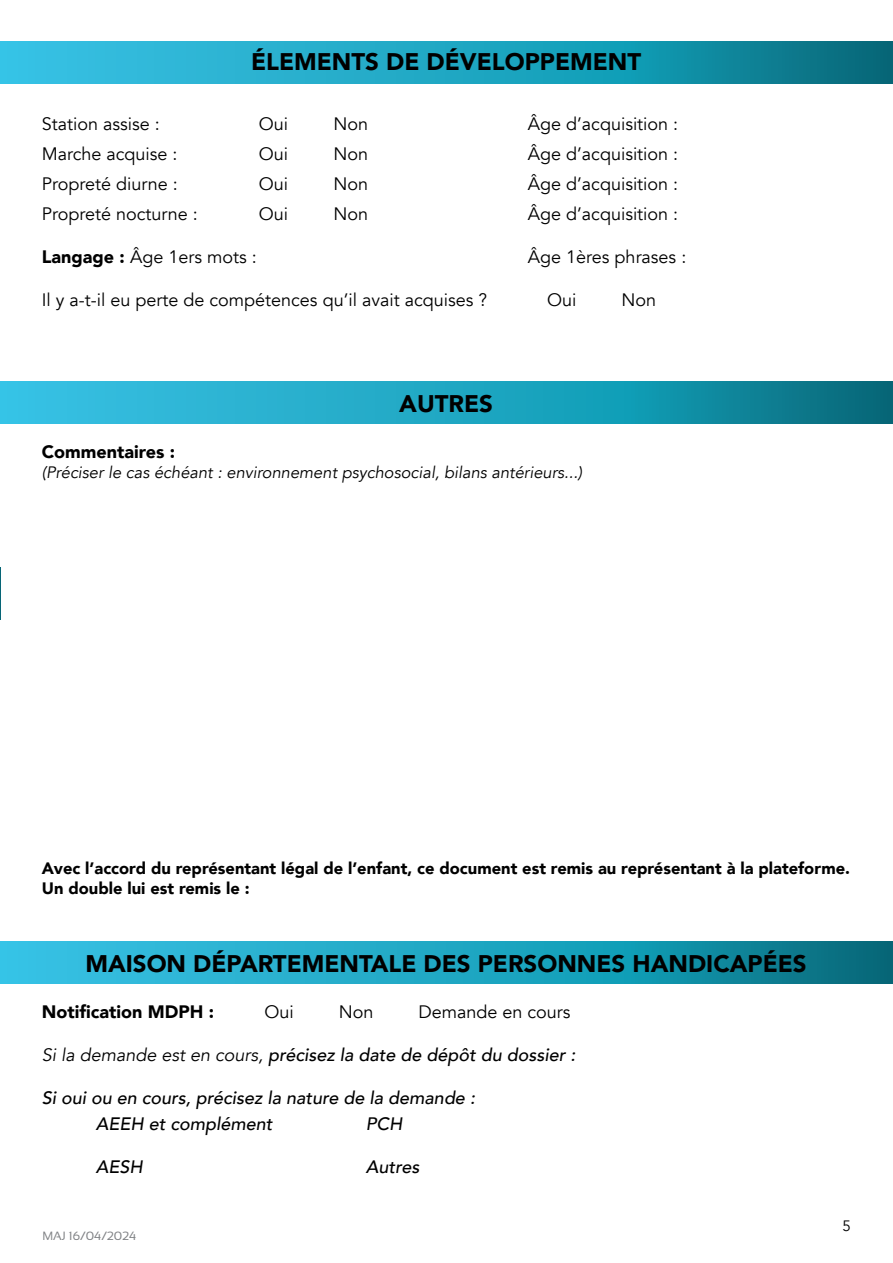
<style>
.page{position:relative;width:893px;height:1263px;background:#fff}
.page>*{position:absolute;margin:0;border:0;box-sizing:border-box;transform-origin:0 0}
.t1{font:900 24px "Avenir";color:#000}
.t2{font:18px "Avenir";color:#000}
.t3{font:italic 500 18px/25.8px "Avenir";color:#000}
.t4{font:900 18px "Avenir";color:#000}
.t5{font:900 16.5px/19.8px "Avenir";color:#000}
.t6{font:italic 16.5px "Avenir";color:#000}
.t7{font:15px "Avenir";color:#000}
.t8{font:12px "Sansation";color:#808285}
.s1{font-weight:900}
.s2{font-weight:400}
</style>
<div class="page">
<svg style="left:1px;top:942px;width:892px;height:42px;background:#1ea1bc"></svg>
<svg style="left:0;top:382px;width:893px;height:42px;background:#1ea1bc"></svg>
<svg style="left:0;top:42px;width:893px;height:42px;background:#1ea1bc"></svg>
<hr style="left:0;top:567px;width:1px;height:53px;background:#066576">
<h1 class="t1" style="left:251px;top:41px;width:392px">élements de développement</h1>
<p class="t2" style="left:42px;top:113px;width:119px">Station assise :</p>
<p class="t2" style="left:259px;top:113px;width:31px">Oui</p>
<p class="t2" style="left:333px;top:113px;width:36px">Non</p>
<p class="t2" style="left:528px;top:113px;width:152px">Âge d’acquisition :</p>
<p class="t2" style="left:42px;top:143px;width:137px">Marche acquise :</p>
<p class="t2" style="left:259px;top:143px;width:31px">Oui</p>
<p class="t2" style="left:333px;top:143px;width:36px">Non</p>
<p class="t2" style="left:528px;top:143px;width:152px">Âge d’acquisition :</p>
<p class="t2" style="left:42px;top:173px;width:137px">Propreté diurne :</p>
<p class="t2" style="left:259px;top:173px;width:31px">Oui</p>
<p class="t2" style="left:333px;top:173px;width:36px">Non</p>
<p class="t2" style="left:528px;top:173px;width:152px">Âge d’acquisition :</p>
<p class="t2" style="left:42px;top:203px;width:157px">Propreté nocturne :</p>
<p class="t2" style="left:259px;top:203px;width:31px">Oui</p>
<p class="t2" style="left:333px;top:203px;width:36px">Non</p>
<p class="t2" style="left:528px;top:203px;width:152px">Âge d’acquisition :</p>
<p class="t2" style="left:42px;top:246px;width:217px"><span class="s1">Langage :</span> Âge 1ers mots :</p>
<p class="t2" style="left:528px;top:246px;width:160px">Âge 1ères phrases :</p>
<p class="t2" style="left:42px;top:289px;width:447px">Il y a-t-il eu perte de compétences qu’il avait acquises ?</p>
<p class="t2" style="left:547px;top:289px;width:31px">Oui</p>
<p class="t2" style="left:621px;top:289px;width:36px">Non</p>
<h1 class="t1" style="left:399px;top:383px;width:93px">autres</h1>
<p class="t4" style="left:42px;top:437px;width:135px">Commentaires :</p>
<p class="t6" style="left:42px;top:463px;width:542px">(Préciser le cas échéant : environnement psychosocial, bilans antérieurs...)</p>
<p class="t5" style="left:42px;top:858px;width:810px">Avec l’accord du représentant légal de l’enfant, ce document est remis au représentant à la plateforme.<br>Un double lui est remis le :</p>
<h1 class="t1" style="left:85px;top:943px;width:723px">MAISON DÉPARTEMENTALE DES PERSONNES HANDICAPéES</h1>
<p class="t4" style="left:42px;top:996px;width:174px">Notification MDPH :</p>
<p class="t2" style="left:264px;top:1001px;width:31px">Oui</p>
<p class="t2" style="left:339px;top:1001px;width:36px">Non</p>
<p class="t2" style="left:419px;top:1001px;width:154px">Demande en cours</p>
<p class="t3" style="left:42px;top:1042px;width:535px"><span class="s2">Si la demande est en cours,</span> précisez la date de dépôt du dossier :</p>
<p class="t3" style="left:96px;top:1085px;width:381px;text-indent:-54px">Si oui ou en cours, précisez la nature de la demande :<br>AEEH et complément</p>
<p class="t3" style="left:366px;top:1111px;width:38px">PCH</p>
<p class="t3" style="left:96px;top:1154px;width:49px">AESH</p>
<p class="t3" style="left:366px;top:1154px;width:55px">Autres</p>
<p class="t8" style="left:43px;top:1229px;width:95px">MAJ 16/04/2024</p>
<p class="t7" style="left:842px;top:1217px;width:10px">5</p>
</div>
